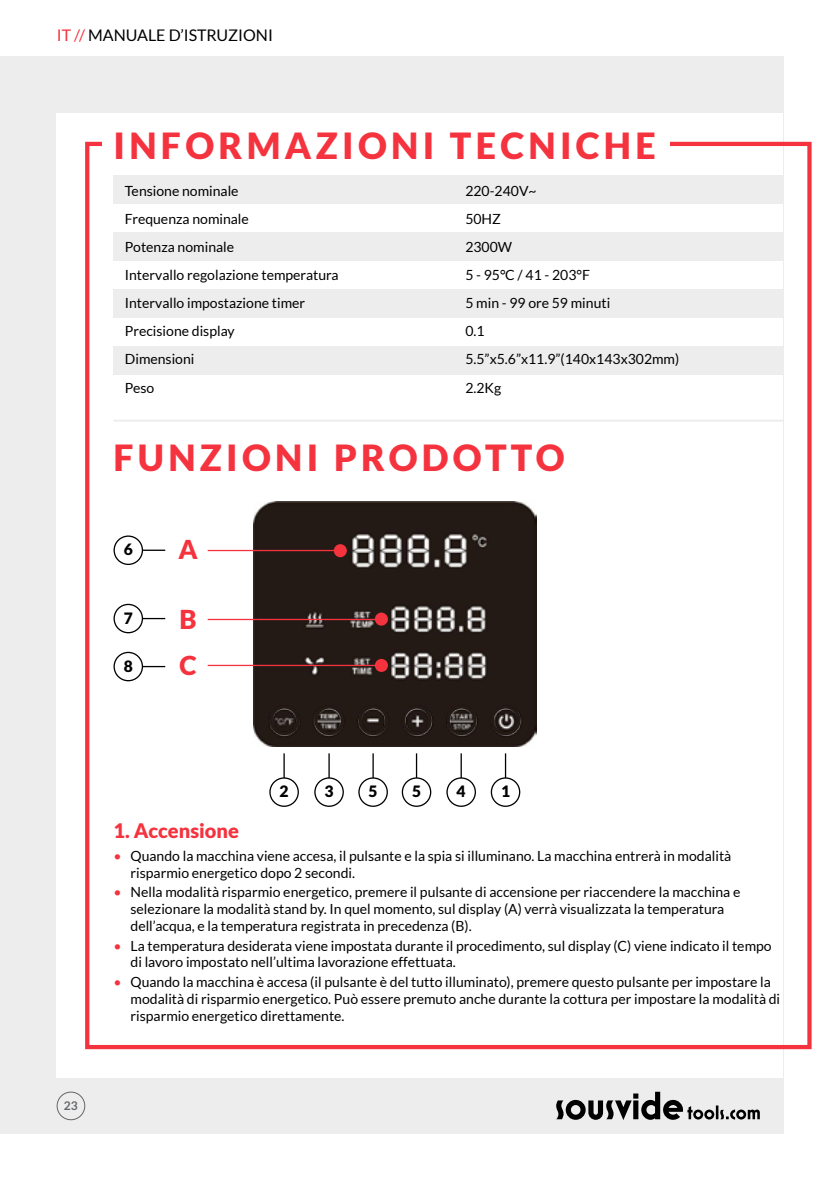
<style>
.page{position:relative;width:840px;height:1191px;background:#fff}
.page>*{position:absolute;margin:0;border:0;box-sizing:border-box;transform-origin:0 0}
.t1{font:900 36px "Lato";letter-spacing:.12em;color:#f5333f}
.t2{font:900 26px/46.4px "Lato";color:#f5333f}
.t3{font:900 20px "Lato";color:#f5333f}
.t4{font:16px "Lato";color:#000}
.t5{font:900 15.6px "Lato";color:#000}
.t6{font:14px/16.8px "Lato";color:#000}
.t7{font:700 12px "Lato";color:#64666a}
.s1{color:#f5333f}
</style>
<div class="page">
<div style="left:0;top:57px;width:782px;height:1077px;background:#ededed"></div>
<div style="left:57px;top:113px;width:725px;height:964px;background:#fff"></div>
<div style="left:85px;top:142px;width:726px;height:907px;border:4px solid #f5333f"></div>
<svg style="left:556px;top:1091px;width:203px;height:29px"></svg>
<div style="left:57px;top:1091px;width:28px;height:29px;border:1px solid #64666a;border-radius:50%"></div>
<div style="left:102px;top:130px;width:567px;height:57px;background:#fff"></div>
<div style="left:113px;top:176px;width:669px;height:28px;background:#ededed"></div>
<div style="left:113px;top:232px;width:669px;height:29px;background:#ededed"></div>
<div style="left:113px;top:289px;width:669px;height:28px;background:#ededed"></div>
<div style="left:113px;top:346px;width:669px;height:28px;background:#ededed"></div>
<hr style="left:113px;top:420px;width:669px;height:2px;background:#ededed">
<hr style="left:139px;top:549px;width:26px;height:2px;background:#000">
<img style="left:253px;top:501px;width:282px;height:245px">
<div style="left:333px;top:544px;width:13px;height:13px;background:#f5333f;border-radius:50%"></div>
<div style="left:374px;top:612px;width:14px;height:13px;background:#f5333f;border-radius:50%"></div>
<div style="left:374px;top:659px;width:14px;height:13px;background:#f5333f;border-radius:50%"></div>
<hr style="left:207px;top:550px;width:129px;height:1px;background:#f5333f">
<hr style="left:207px;top:619px;width:174px;height:1px;background:#f5333f">
<hr style="left:207px;top:665px;width:174px;height:1px;background:#f5333f">
<svg style="left:269px;top:705px;width:30px;height:30px"></svg>
<svg style="left:314px;top:705px;width:30px;height:30px"></svg>
<svg style="left:358px;top:705px;width:30px;height:30px"></svg>
<svg style="left:402px;top:705px;width:29px;height:30px"></svg>
<svg style="left:490px;top:705px;width:30px;height:30px"></svg>
<svg style="left:446px;top:705px;width:30px;height:30px"></svg>
<div style="left:114px;top:536px;width:28px;height:28px;background:#fff;border-radius:50%"></div>
<div style="left:113px;top:535px;width:30px;height:30px;border:1px solid #000;border-radius:50%"></div>
<svg style="left:143px;top:618px;width:22px;height:1px"></svg>
<div style="left:113px;top:604px;width:30px;height:29px;border:1px solid #000;border-radius:50%"></div>
<svg style="left:143px;top:666px;width:22px;height:1px"></svg>
<div style="left:113px;top:652px;width:30px;height:29px;border:1px solid #000;border-radius:50%"></div>
<svg style="left:283px;top:753px;width:1px;height:24px"></svg>
<svg style="left:328px;top:753px;width:1px;height:24px"></svg>
<svg style="left:372px;top:753px;width:1px;height:24px"></svg>
<hr style="left:415px;top:753px;width:2px;height:26px;background:#000">
<svg style="left:460px;top:753px;width:1px;height:24px"></svg>
<hr style="left:504px;top:753px;width:2px;height:26px;background:#000">
<div style="left:490px;top:777px;width:30px;height:30px;border:1px solid #000;border-radius:50%"></div>
<div style="left:446px;top:777px;width:29px;height:30px;border:1px solid #000;border-radius:50%"></div>
<div style="left:401px;top:777px;width:30px;height:30px;border:1px solid #000;border-radius:50%"></div>
<div style="left:358px;top:777px;width:29px;height:30px;border:1px solid #000;border-radius:50%"></div>
<div style="left:314px;top:777px;width:29px;height:30px;border:1px solid #000;border-radius:50%"></div>
<div style="left:269px;top:777px;width:30px;height:30px;border:1px solid #000;border-radius:50%"></div>
<p class="t4" style="left:57px;top:27px;width:218px"><span class="s1">IT //</span> MANUALE D’ISTRUZIONI</p>
<h1 class="t1" style="left:113px;top:125px;width:543px">INFORMAZIONI TECNICHE</h1>
<p class="t6" style="left:125px;top:182px;width:115px">Tensione nominale</p>
<p class="t6" style="left:465px;top:182px;width:73px">220-240V~</p>
<p class="t6" style="left:125px;top:210px;width:125px">Frequenza nominale</p>
<p class="t6" style="left:465px;top:210px;width:37px">50HZ</p>
<p class="t6" style="left:125px;top:238px;width:111px">Potenza nominale</p>
<p class="t6" style="left:465px;top:238px;width:48px">2300W</p>
<p class="t6" style="left:125px;top:266px;width:215px">Intervallo regolazione temperatura</p>
<p class="t6" style="left:465px;top:266px;width:126px">5 - 95°C / 41 - 203°F</p>
<p class="t6" style="left:125px;top:295px;width:182px">Intervallo impostazione timer</p>
<p class="t6" style="left:465px;top:295px;width:146px">5 min - 99 ore 59 minuti</p>
<p class="t6" style="left:125px;top:323px;width:111px">Precisione display</p>
<p class="t6" style="left:465px;top:323px;width:21px">0.1</p>
<p class="t6" style="left:125px;top:351px;width:71px">Dimensioni</p>
<p class="t6" style="left:465px;top:351px;width:215px">5.5”x5.6”x11.9”(140x143x302mm)</p>
<p class="t6" style="left:125px;top:379px;width:31px">Peso</p>
<p class="t6" style="left:465px;top:379px;width:37px">2.2Kg</p>
<h1 class="t1" style="left:113px;top:437px;width:452px">FUNZIONI PRODOTTO</h1>
<p class="t5" style="left:124px;top:540px;width:11px">6</p>
<p class="t5" style="left:124px;top:609px;width:11px">7</p>
<p class="t5" style="left:124px;top:657px;width:11px">8</p>
<h2 class="t2" style="left:178px;top:526px;width:21px">A</h2>
<h2 class="t2" style="left:179px;top:595px;width:19px">B<br>C</h2>
<p class="t5" style="left:279px;top:782px;width:11px">2</p>
<p class="t5" style="left:324px;top:782px;width:11px">3</p>
<p class="t5" style="left:368px;top:782px;width:11px">5</p>
<p class="t5" style="left:412px;top:782px;width:11px">5</p>
<p class="t5" style="left:456px;top:782px;width:11px">4</p>
<p class="t5" style="left:500px;top:782px;width:11px">1</p>
<p class="t7" style="left:64px;top:1098px;width:15px">23</p>
<h3 class="t3" style="left:113px;top:819px;width:127px">1. Accensione</h3>
<p class="t6" style="left:130px;top:847px;width:602px;text-indent:-17px"><span class="s1">•</span> Quando la macchina viene accesa, il pulsante e la spia si illuminano. La macchina entrerà in modalità risparmio energetico dopo 2 secondi.</p>
<p class="t6" style="left:130px;top:883px;width:611px;text-indent:-17px"><span class="s1">•</span> Nella modalità risparmio energetico, premere il pulsante di accensione per riaccendere la macchina e selezionare la modalità stand by. In quel momento, sul display (A) verrà visualizzata la temperatura dell’acqua, e la temperatura registrata in precedenza (B).</p>
<p class="t6" style="left:130px;top:937px;width:642px;text-indent:-17px"><span class="s1">•</span> La temperatura desiderata viene impostata durante il procedimento, sul display (C) viene indicato il tempo di lavoro impostato nell’ultima lavorazione effettuata.</p>
<p class="t6" style="left:130px;top:973px;width:650px;text-indent:-17px"><span class="s1">•</span> Quando la macchina è accesa (il pulsante è del tutto illuminato), premere questo pulsante per impostare la modalità di risparmio energetico. Può essere premuto anche durante la cottura per impostare la modalità di risparmio energetico direttamente.</p>
</div>
